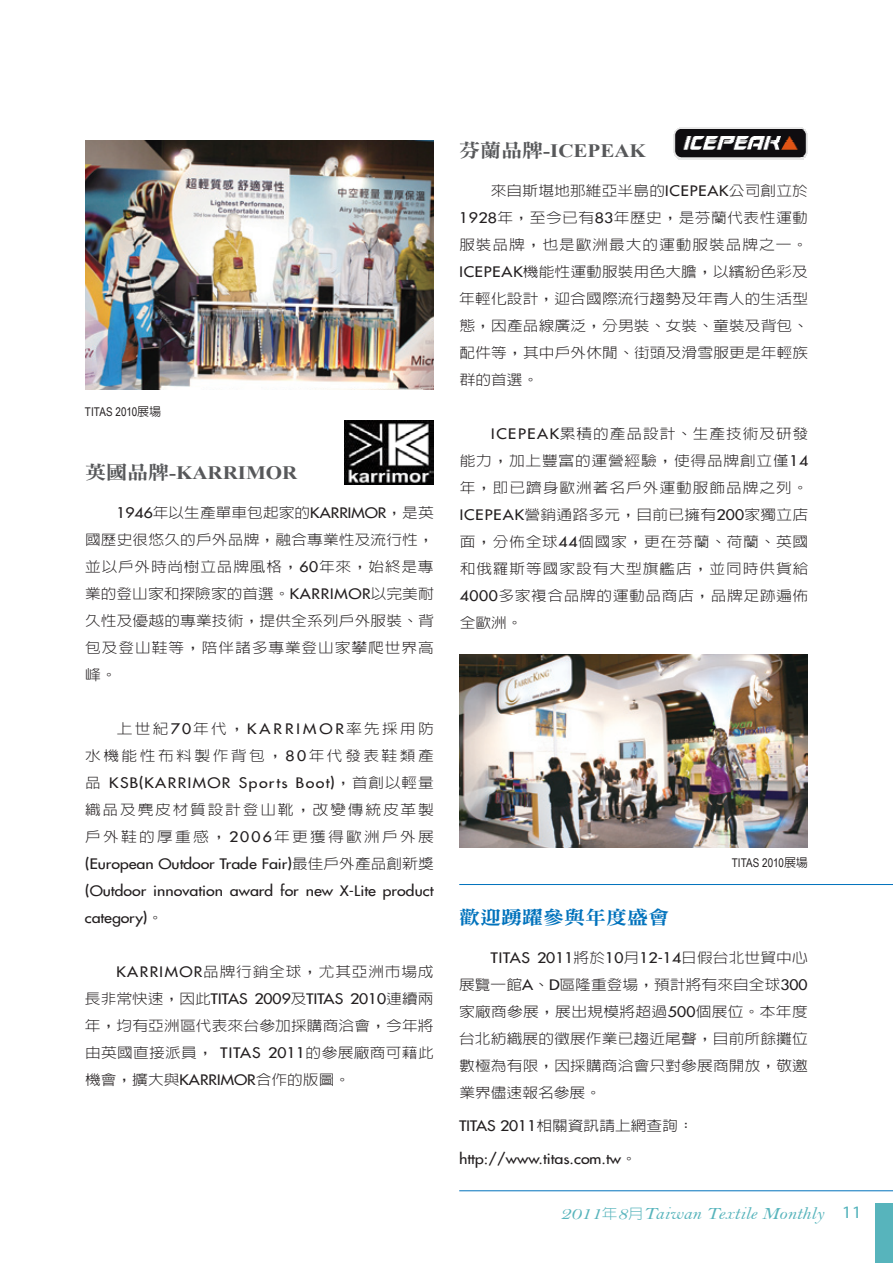
<style>
.page{position:relative;width:893px;height:1263px;background:#fff}
.page>*{position:absolute;margin:0;border:0;box-sizing:border-box;transform-origin:0 0}
.t1{font:700 18.9px "Times New Roman";color:#57585a;scale:1.11 1}
.t2{font:18.9px "DF Ming Std W9";color:#0072bc;scale:1.11 1}
.t3{font:17.55px "Bell MT Italic";color:#57b4bc;scale:1.11 1}
.t4{font:300 14.1px/27px "AR Hei B5";letter-spacing:.005em;color:#231f20;text-align:justify;scale:1.11 1}
.t5{font:14.1px/27px "Futura 2";letter-spacing:.005em;color:#231f20;text-align:justify;scale:1.11 1}
.t6{font:300 14.1px/27px "AR Hei B5";letter-spacing:.155em;color:#231f20;text-align:right;scale:1.11 1}
.t7{font:300 14.1px/27px "AR Hei B5";letter-spacing:.115em;color:#231f20;scale:1.11 1}
.t8{font:14.1px "Futura 2";letter-spacing:.09em;color:#231f20;scale:1.11 1}
.t9{font:300 14.1px "AR Hei B5";letter-spacing:.05em;color:#231f20;scale:1.11 1}
.t10{font:12px "Arial Narrow";letter-spacing:.01em;color:#231f20}
.s1{font-family:"AR Hei B5";font-weight:500}
.s2{font-family:"DF Ming Std W9";font-weight:400}
.s3{font-family:"Futura 2";font-weight:400}
.s4{font-family:"AR Hei B5";font-weight:300}
.s5{font-size:18.9px}
.s6{font-family:"AR Hei B5";font-weight:300;font-size:14.1px}
.s7{font-family:"Myriad Pro"}
</style>
<div class="page">
<div style="left:876px;top:1203px;width:17px;height:60px;background:#57b4bc"></div>
<img style="left:85px;top:140px;width:349px;height:249px">
<hr style="left:459px;top:884px;width:434px;height:1px;background:#0072bc">
<hr style="left:459px;top:1190px;width:434px;height:1px;background:#0072bc">
<img style="left:674px;top:129px;width:134px;height:26px">
<img style="left:676px;top:155px;width:130px;height:2px">
<img style="left:678px;top:157px;width:126px;height:2px">
<img style="left:345px;top:420px;width:89px;height:65px">
<img style="left:459px;top:655px;width:349px;height:192px">
<p class="t10" style="left:85px;top:403px;width:78px">TITAS 2010<span class="s1">展場</span></p>
<h1 class="t1" style="left:85px;top:460px;width:193px"><span class="s2">英國品牌</span>-KARRIMOR</h1>
<p class="t4" style="left:85px;top:499px;width:316px;text-indent:32px"><span class="s3">1946</span>年以生產單車包起家的<span class="s3">KARRIMOR</span>，是英國歷史很悠久的戶外品牌，融合專業性及流行性，並以戶外時尚樹立品牌風格，<span class="s3">60</span>年來，始終是專業的登山家和探險家的首選。<span class="s3">KARRIMOR</span>以完美耐久性及優越的專業技術，提供全系列戶外服裝、背包及登山鞋等，陪伴諸多專業登山家攀爬世界高峰。</p>
<p class="t6" style="left:85px;top:715px;width:316px">上世紀<span class="s3">70</span>年代，<span class="s3">KARRIMOR</span>率先採用防<br>水機能性布料製作背包，<span class="s3">80</span>年代發表鞋類產</p>
<p class="t8" style="left:85px;top:773px;width:316px"><span class="s4">品</span> KSB(KARRIMOR Sports Boot)<span class="s4">，首創以輕量</span></p>
<p class="t7" style="left:85px;top:796px;width:316px">織品及麂皮材質設計登山靴，改變傳統皮革製戶外鞋的厚重感，<span class="s3">2006</span>年更獲得歐洲戶外展</p>
<p class="t5" style="left:85px;top:850px;width:316px">(European Outdoor Trade Fair)<span class="s4">最佳戶外產品創新獎</span>(Outdoor innovation award for new X-Lite product category)<span class="s4">。</span></p>
<p class="t9" style="left:116px;top:964px;width:287px"><span class="s3">KARRIMOR</span>品牌行銷全球，尤其亞洲市場成</p>
<p class="t5" style="left:85px;top:985px;width:316px"><span class="s4">長非常快速，因此</span>TITAS 2009<span class="s4">及</span>TITAS 2010<span class="s4">連續兩</span></p>
<p class="t4" style="left:85px;top:1012px;width:316px">年，均有亞洲區代表來台參加採購商洽會，今年將由英國直接派員， <span class="s3">TITAS 2011</span>的參展廠商可藉此機會，擴大與<span class="s3">KARRIMOR</span>合作的版圖。</p>
<h1 class="t1" style="left:459px;top:138px;width:170px"><span class="s2">芬蘭品牌</span>-ICEPEAK</h1>
<p class="t4" style="left:459px;top:177px;width:316px;text-indent:31px">來自斯堪地那維亞半島的<span class="s3">ICEPEAK</span>公司創立於<span class="s3">1928</span>年，至今已有<span class="s3">83</span>年歷史，是芬蘭代表性運動服裝品牌，也是歐洲最大的運動服裝品牌之一。<span class="s3">ICEPEAK</span>機能性運動服裝用色大膽，以繽紛色彩及年輕化設計，迎合國際流行趨勢及年青人的生活型態，因產品線廣泛，分男裝、女裝、童裝及背包、配件等，其中戶外休閒、街頭及滑雪服更是年輕族群的首選。</p>
<p class="t4" style="left:460px;top:420px;width:316px;text-indent:32px"><span class="s3">ICEPEAK</span>累積的產品設計、生產技術及研發能力，加上豐富的運營經驗，使得品牌創立僅<span class="s3">14</span>年，即已躋身歐洲著名戶外運動服飾品牌之列。<span class="s3">ICEPEAK</span>營銷通路多元，目前已擁有<span class="s3">200</span>家獨立店面，分佈全球<span class="s3">44</span>個國家，更在芬蘭、荷蘭、英國和俄羅斯等國家設有大型旗艦店，並同時供貨給<span class="s3">4000</span>多家複合品牌的運動品商店，品牌足跡遍佈全歐洲。</p>
<p class="t10" style="left:732px;top:854px;width:78px">TITAS 2010<span class="s1">展場</span></p>
<h1 class="t2" style="left:459px;top:907px;width:191px">歡迎踴躍參與年度盛會</h1>
<p class="t5" style="left:491px;top:944px;width:287px">TITAS 2011<span class="s4">將於</span>10<span class="s4">月</span>12-14<span class="s4">日假台北世貿中心</span></p>
<p class="t4" style="left:459px;top:971px;width:316px">展覽一館<span class="s3">A</span>、<span class="s3">D</span>區隆重登場，預計將有來自全球<span class="s3">300</span>家廠商參展，展出規模將超過<span class="s3">500</span>個展位。本年度台北紡織展的徵展作業已趨近尾聲，目前所餘攤位數極為有限，因採購商洽會只對參展商開放，敬邀業界儘速報名參展。</p>
<p class="t4" style="left:459px;top:1112px;width:213px"><span class="s3">TITAS 2011</span>相關資訊請上網查詢：</p>
<p class="t5" style="left:459px;top:1145px;width:161px">http://www.titas.com.tw<span class="s4">。</span></p>
<p class="t3" style="left:560px;top:1202px;width:273px"><span class="s5">2011</span><span class="s6">年</span><span class="s5">8</span><span class="s6">月</span>Taiwan Textile Monthly <span class="s7">11</span></p>
</div>
